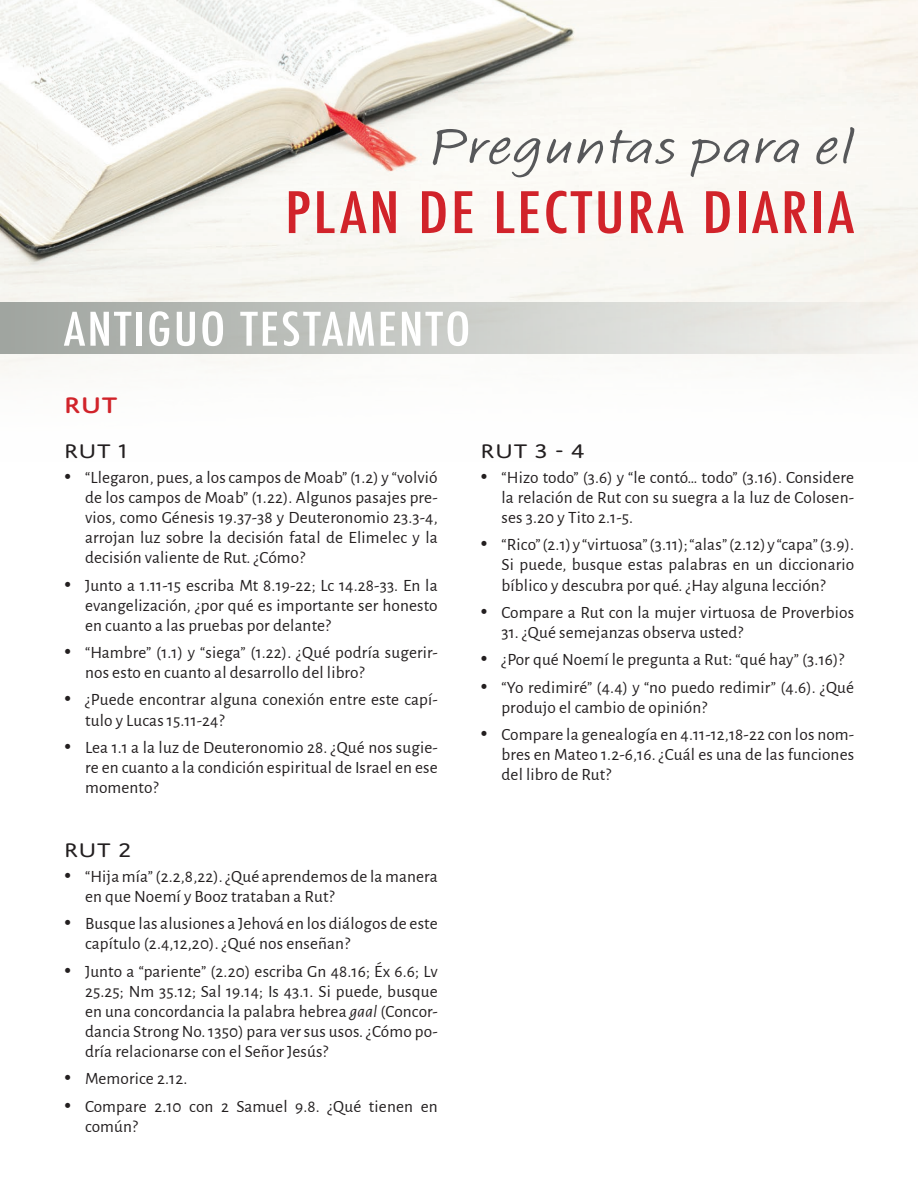
<style>
.page{position:relative;width:918px;height:1188px;background:#fff}
.page>*{position:absolute;margin:0;border:0;box-sizing:border-box;transform-origin:0 0}
.t1{font:500 condensed 55.5px "Futura";letter-spacing:.04em;color:#d1232a;scale:1.17 1}
.t2{font:52.5px "Calliope MVB";letter-spacing:.02em;color:#57585a;scale:1.17 1}
.t3{font:500 condensed 45px "Futura";letter-spacing:.04em;color:#fff;scale:1.17 1}
.t4{font:500 24px "Domus Titling";color:#d1232a;scale:1.17 1}
.t5{font:21px "Domus Titling";letter-spacing:-.005em;color:#231f20;scale:1.17 1}
.t6{font:17.25px/20.1px "Alegreya Sans";letter-spacing:.01em;color:#231f20;text-align:justify}
.s1{font-style:italic}
</style>
<div class="page">
<img style="left:0;top:0;width:918px;height:375px">
<div style="left:0;top:302px;width:918px;height:52px;background:linear-gradient(to right,#9fa5a0,#f8f7f3)"></div>
<h2 class="t2" style="left:429px;top:115px;width:365px">Preguntas para el</h2>
<h1 class="t1" style="left:285px;top:177px;width:488px">PLAN DE LECTURA DIARIA</h1>
<h3 class="t3" style="left:64px;top:300px;width:349px">ANTIGUO TESTAMENTO</h3>
<h3 class="t4" style="left:64px;top:391px;width:48px">RUT</h3>
<p class="t5" style="left:64px;top:440px;width:56px">RUT 1</p>
<p class="t6" style="left:85px;top:466px;width:354px;text-indent:-21px">• “Llegaron, pues, a los campos de Moab” (1.2) y “volvió de los campos de Moab” (1.22). Algunos pasajes pre&shy;vios, como Génesis 19.37-38 y Deuteronomio 23.3-4, arrojan luz sobre la decisión fatal de Elimelec y la decisión valiente de Rut. ¿Cómo?</p>
<p class="t6" style="left:85px;top:574px;width:354px;text-indent:-21px">• Junto a 1.11-15 escriba Mt 8.19-22; Lc 14.28-33. En la evangelización, ¿por qué es importante ser honesto en cuanto a las pruebas por delante?</p>
<p class="t6" style="left:85px;top:642px;width:354px;text-indent:-21px">• “Hambre” (1.1) y “siega” (1.22). ¿Qué podría sugerir&shy;nos esto en cuanto al desarrollo del libro?</p>
<p class="t6" style="left:85px;top:689px;width:354px;text-indent:-21px">• ¿Puede encontrar alguna conexión entre este capí&shy;tulo y Lucas 15.11-24?</p>
<p class="t6" style="left:85px;top:736px;width:354px;text-indent:-21px">• Lea 1.1 a la luz de Deuteronomio 28. ¿Qué nos sugie&shy;re en cuanto a la condición espiritual de Israel en ese momento?</p>
<p class="t5" style="left:64px;top:839px;width:59px">RUT 2</p>
<p class="t6" style="left:85px;top:865px;width:354px;text-indent:-21px">• “Hija mía” (2.2,8,22). ¿Qué aprendemos de la manera en que Noemí y Booz trataban a Rut?</p>
<p class="t6" style="left:85px;top:913px;width:354px;text-indent:-21px">• Busque las alusiones a Jehová en los diálogos de este capítulo (2.4,12,20). ¿Qué nos enseñan?</p>
<p class="t6" style="left:85px;top:960px;width:354px;text-indent:-21px">• Junto a “pariente” (2.20) escriba Gn 48.16; Éx 6.6; Lv 25.25; Nm 35.12; Sal 19.14; Is 43.1. Si puede, busque en una concordancia la palabra hebrea <span class="s1">gaal</span> (Concor&shy;dancia Strong No. 1350) para ver sus usos. ¿Cómo po&shy;dría relacionarse con el Señor Jesús?</p>
<p class="t6" style="left:64px;top:1068px;width:125px">• Memorice 2.12.</p>
<p class="t6" style="left:85px;top:1095px;width:354px;text-indent:-21px">• Compare 2.10 con 2 Samuel 9.8. ¿Qué tienen en común?</p>
<p class="t5" style="left:480px;top:440px;width:91px">RUT 3 - 4</p>
<p class="t6" style="left:502px;top:466px;width:354px;text-indent:-21px">• “Hizo todo” (3.6) y “le contó… todo” (3.16). Considere la relación de Rut con su suegra a la luz de Colosen&shy;ses 3.20 y Tito 2.1-5.</p>
<p class="t6" style="left:502px;top:534px;width:354px;text-indent:-21px">• “Rico” (2.1) y “virtuosa” (3.11); “alas” (2.12) y “capa” (3.9).<br>Si puede, busque estas palabras en un diccionario bíblico y descubra por qué. ¿Hay alguna lección?</p>
<p class="t6" style="left:480px;top:601px;width:375px">• Compare a Rut con la mujer virtuosa de Proverbios</p>
<p class="t6" style="left:502px;top:621px;width:243px">31. ¿Qué semejanzas observa usted?</p>
<p class="t6" style="left:480px;top:649px;width:365px">• ¿Por qué Noemí le pregunta a Rut: “qué hay” (3.16)?</p>
<p class="t6" style="left:502px;top:676px;width:354px;text-indent:-21px">• “Yo redimiré” (4.4) y “no puedo redimir” (4.6). ¿Qué produjo el cambio de opinión?</p>
<p class="t6" style="left:502px;top:724px;width:354px;text-indent:-21px">• Compare la genealogía en 4.11-12,18-22 con los nom&shy;bres en Mateo 1.2-6,16. ¿Cuál es una de las funciones del libro de Rut?</p>
</div>
